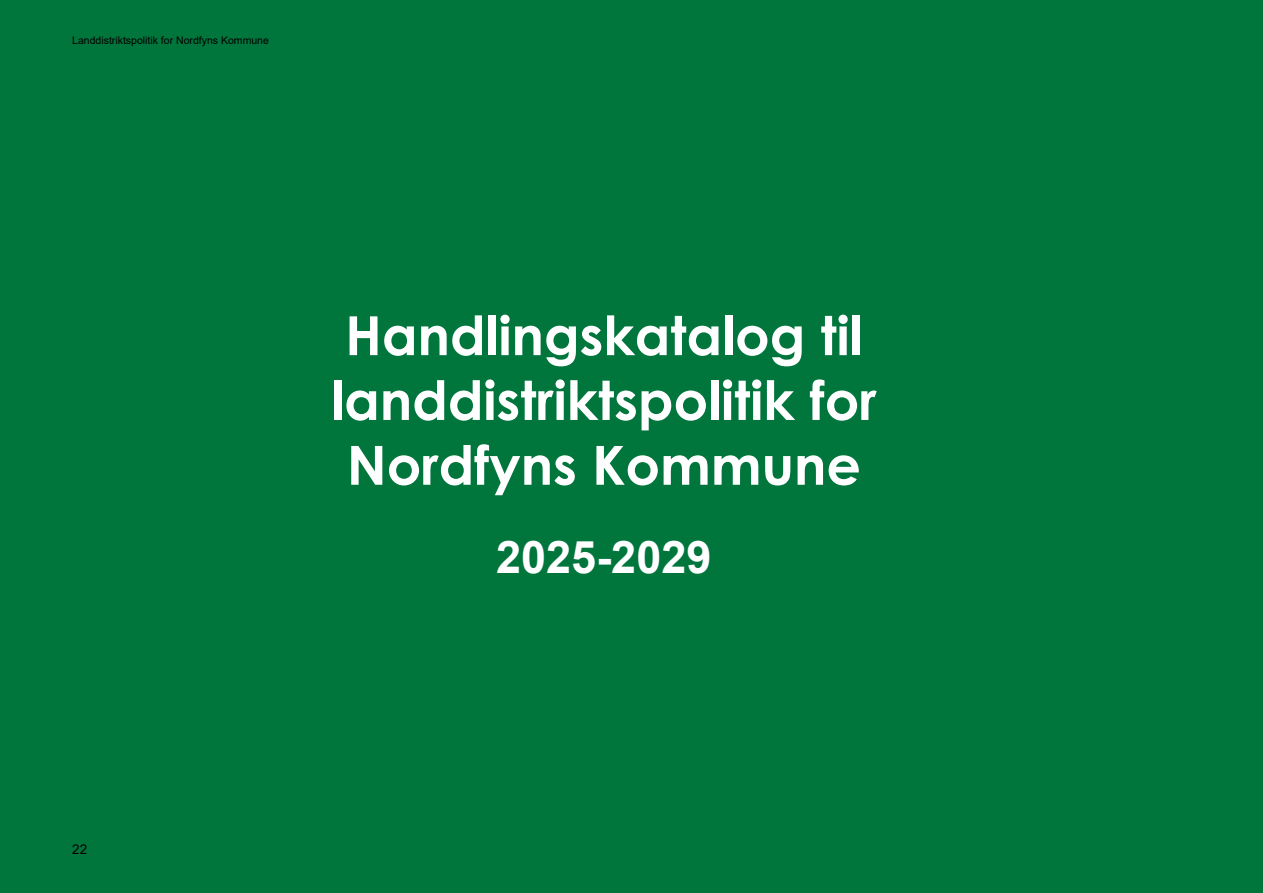
<style>
.page{position:relative;width:1263px;height:893px;background:#00763d}
.page>*{position:absolute;margin:0;border:0;box-sizing:border-box;transform-origin:0 0}
.H1_-_Forside{font:700 54px/64.8px "Century Gothic";color:#fff}
.H2_-_Overskrift_1{font:700 45px "Arial";color:#fff}
.t1{font:13.5px "Arial";color:#000}
.t2{font:10.5px "Arial";color:#000}
</style>
<div class="page">
<p class="t2" style="left:72px;top:33px;width:198px">Landdistriktspolitik for Nordfyns Kommune</p>
<h1 class="H1_-_Forside" style="left:331px;top:301px;width:547px">Handlingskatalog til landdistriktspolitik for<br>Nordfyns Kommune</h1>
<h2 class="H2_-_Overskrift_1" style="left:496px;top:526px;width:217px">2025-2029</h2>
<p class="t1" style="left:72px;top:840px;width:17px">22</p>
</div>
